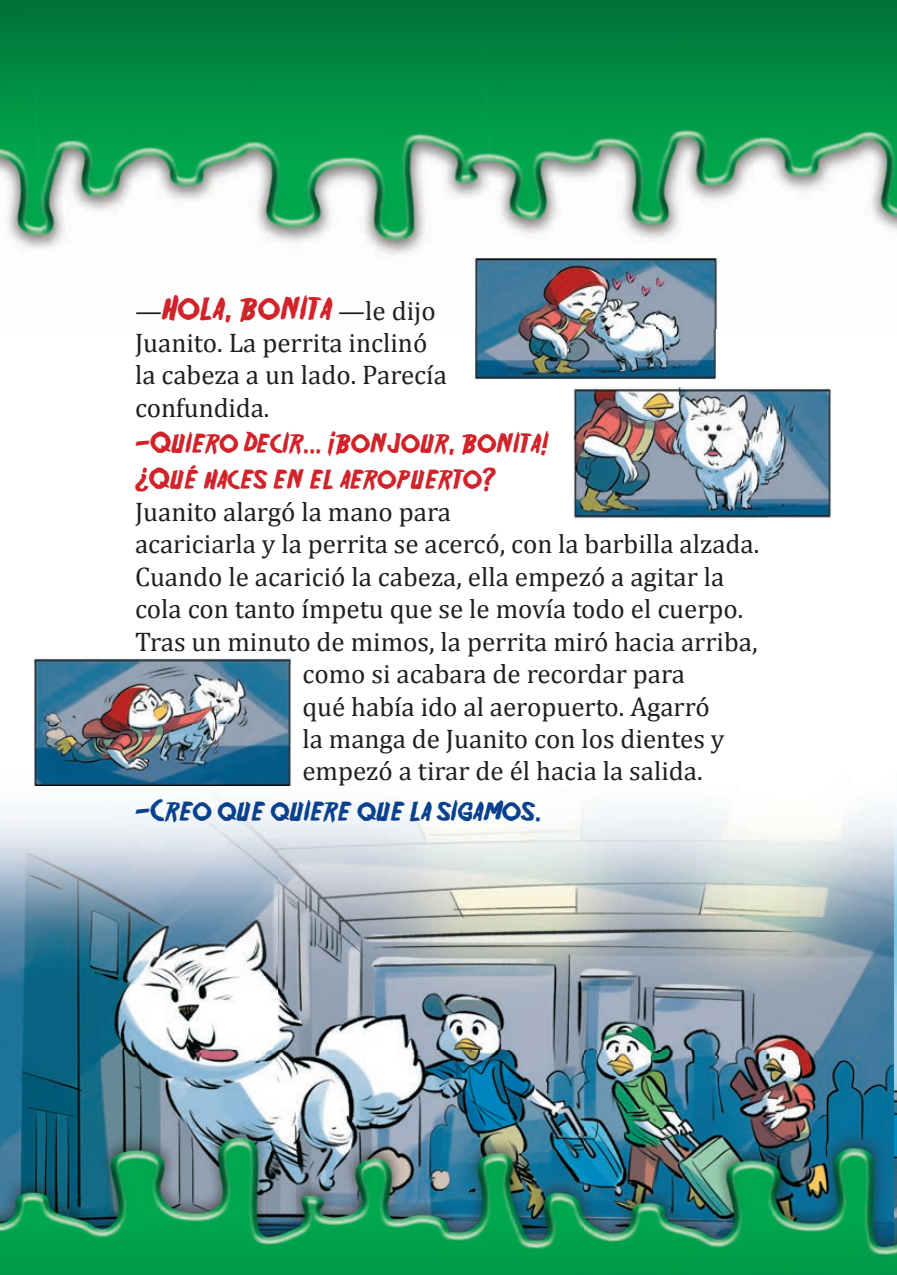
<style>
.page{position:relative;width:897px;height:1275px;background:#fff}
.page>*{position:absolute;margin:0;border:0;box-sizing:border-box;transform-origin:0 0}
.t1{font:31.5px "Friday 13";letter-spacing:.02em;color:#d1232a}
.t2{font:27px/32.4px "Cambria";color:#231f20}
.t3{font:27px/36px "Friday 13";letter-spacing:.02em;color:#d1232a}
.t4{font:27px "Friday 13";letter-spacing:.02em;color:#09418d}
.s1{font-family:"Cambria";font-size:27px;color:#231f20}
</style>
<div class="page">
<img style="left:893px;top:806px;width:4px;height:467px">
<img style="left:0;top:726px;width:45px;height:324px">
<img style="left:277px;top:785px;width:616px;height:265px">
<img style="left:45px;top:785px;width:232px;height:265px">
<img style="left:474px;top:329px;width:243px;height:50px">
<img style="left:573px;top:387px;width:259px;height:133px">
<img style="left:34px;top:657px;width:258px;height:128px">
<img style="left:0;top:1050px;width:584px;height:225px">
<img style="left:584px;top:1050px;width:309px;height:225px">
<img style="left:496px;top:0;width:401px;height:329px">
<img style="left:50px;top:0;width:446px;height:329px">
<img style="left:0;top:0;width:50px;height:248px">
<p class="t1" style="left:135px;top:288px;width:302px"><span class="s1">—</span>Hola, bonita <span class="s1">—le dijo</span></p>
<p class="t2" style="left:135px;top:326px;width:313px">Juanito. La perrita inclinó la cabeza a un lado. Parecía confundida.</p>
<p class="t3" style="left:135px;top:424px;width:415px">—Quiero decir... ¡bonjour, bonita! ¿Qué haces en el aeropuerto?</p>
<p class="t2" style="left:135px;top:496px;width:317px">Juanito alargó la mano para</p>
<p class="t2" style="left:135px;top:528px;width:626px">acariciarla y la perrita se acercó, con la barbilla alzada.</p>
<p class="t2" style="left:135px;top:560px;width:591px">Cuando le acarició la cabeza, ella empezó a agitar la</p>
<p class="t2" style="left:135px;top:593px;width:610px">cola con tanto ímpetu que se le movía todo el cuerpo.</p>
<p class="t2" style="left:135px;top:625px;width:624px">Tras un minuto de mimos, la perrita miró hacia arriba,</p>
<p class="t2" style="left:302px;top:658px;width:384px">como si acabara de recordar para</p>
<p class="t2" style="left:302px;top:690px;width:409px">qué había ido al aeropuerto. Agarró</p>
<p class="t2" style="left:302px;top:722px;width:424px">la manga de Juanito con los dientes y</p>
<p class="t2" style="left:302px;top:755px;width:402px">empezó a tirar de él hacia la salida.</p>
<p class="t4" style="left:135px;top:794px;width:407px">—Creo que quiere que la sigamos.</p>
</div>
